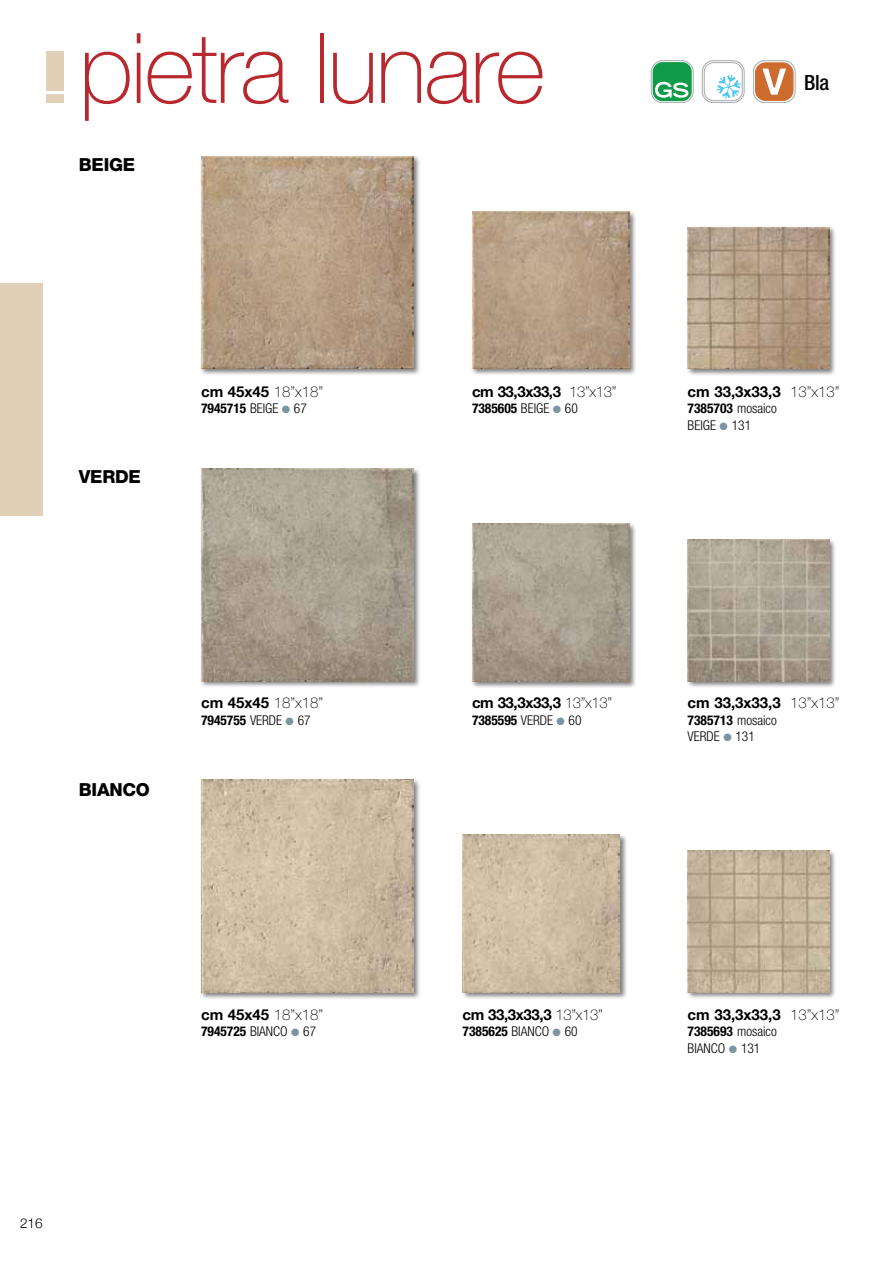
<style>
.page{position:relative;width:893px;height:1263px;background:#fff}
.page>*{position:absolute;margin:0;border:0;box-sizing:border-box;transform-origin:0 0}
.t1{font:100 97.5px "Helvetica Neue";letter-spacing:-.025em;color:#b8292f}
.t2{font:500 condensed 21px "Helvetica Neue";color:#000}
.t3{font:800 18px "Helvetica Neue";letter-spacing:-.015em;color:#000}
.t4{font:700 15px "Helvetica Neue";color:#000}
.t5{font:300 condensed 13.5px/16.5px "Helvetica Neue";color:#000}
.t6{font:700 condensed 13.5px "Helvetica Neue";color:#000}
.t7{font:300 13.5px "Helvetica Neue";color:#000}
.s1{font-weight:100}
.s2{font-weight:300}
.s3{font-weight:700}
</style>
<div class="page">
<div style="left:46px;top:94px;width:17px;height:9px;background:#e1d0b8"></div>
<div style="left:46px;top:51px;width:17px;height:39px;background:#e1d0b8"></div>
<div style="left:0;top:283px;width:43px;height:232px;background:#e1d0b8"></div>
<div style="left:199px;top:155px;width:222px;height:222px;background:#000;opacity:.5"></div>
<img style="left:201px;top:156px;width:213px;height:213px">
<div style="left:470px;top:210px;width:167px;height:166px;background:#000;opacity:.5"></div>
<img style="left:472px;top:212px;width:157px;height:157px">
<div style="left:199px;top:467px;width:222px;height:222px;background:#000;opacity:.5"></div>
<img style="left:201px;top:468px;width:213px;height:213px">
<div style="left:470px;top:522px;width:167px;height:166px;background:#000;opacity:.5"></div>
<img style="left:472px;top:524px;width:157px;height:157px">
<div style="left:199px;top:778px;width:222px;height:222px;background:#000;opacity:.5"></div>
<img style="left:201px;top:780px;width:213px;height:212px">
<div style="left:461px;top:833px;width:166px;height:166px;background:#000;opacity:.5"></div>
<img style="left:463px;top:835px;width:157px;height:157px">
<div style="left:755px;top:63px;width:38px;height:37px;background:#cd6a2d;border-radius:10px"></div>
<div style="left:755px;top:63px;width:38px;height:38px;border:1px solid #cd6a2d;border-radius:10px"></div>
<div style="left:753px;top:60px;width:42px;height:43px;border:1px solid #a7a9ac;border-radius:11px"></div>
<svg style="left:762px;top:68px;width:24px;height:27px"></svg>
<div style="left:653px;top:62px;width:39px;height:39px;background:#0f9b48;border-radius:10px"></div>
<div style="left:651px;top:60px;width:42px;height:43px;border:1px solid #a7a9ac;border-radius:11px"></div>
<svg style="left:655px;top:82px;width:33px;height:16px"></svg>
<svg style="left:717px;top:75px;width:24px;height:24px"></svg>
<div style="left:704px;top:63px;width:38px;height:38px;border:1px solid #a7a9ac;border-radius:9px"></div>
<div style="left:702px;top:60px;width:42px;height:43px;border:1px solid #a7a9ac;border-radius:11px"></div>
<div style="left:686px;top:226px;width:151px;height:150px;background:#000;opacity:.5"></div>
<img style="left:688px;top:227px;width:141px;height:142px">
<div style="left:686px;top:538px;width:151px;height:150px;background:#000;opacity:.5"></div>
<img style="left:688px;top:539px;width:141px;height:142px">
<div style="left:686px;top:849px;width:151px;height:151px;background:#000;opacity:.5"></div>
<img style="left:688px;top:851px;width:141px;height:141px">
<h1 class="t1" style="left:79px;top:14px;width:468px">pietra lunare</h1>
<p class="t3" style="left:79px;top:153px;width:58px">BEIGE</p>
<h2 class="t2" style="left:804px;top:70px;width:27px">Bla</h2>
<p class="t3" style="left:79px;top:466px;width:63px">VERDE</p>
<p class="t4" style="left:201px;top:382px;width:124px">cm 45x45 <span class="s1">18”x18”</span></p>
<p class="t6" style="left:201px;top:400px;width:107px">7945715 <span class="s2">BEIGE 67</span></p>
<p class="t3" style="left:79px;top:779px;width:72px">BIANCO</p>
<p class="t4" style="left:201px;top:694px;width:124px">cm 45x45 <span class="s1">18”x18”</span></p>
<p class="t6" style="left:201px;top:712px;width:111px">7945755 <span class="s2">VERDE 67</span></p>
<p class="t7" style="left:20px;top:1214px;width:24px">216</p>
<p class="t4" style="left:201px;top:1005px;width:124px">cm 45x45 <span class="s1">18”x18”</span></p>
<p class="t5" style="left:201px;top:1023px;width:117px"><span class="s3">7945725</span> BIANCO 67</p>
<p class="t4" style="left:472px;top:382px;width:146px">cm 33,3x33,3 <span class="s1">13”x13”</span></p>
<p class="t6" style="left:472px;top:400px;width:107px">7385605 <span class="s2">BEIGE 60</span></p>
<p class="t4" style="left:688px;top:382px;width:153px">cm 33,3x33,3 <span class="s1">13”x13”</span></p>
<p class="t5" style="left:688px;top:400px;width:91px"><span class="s3">7385703</span> MOSAICO<br>BEIGE 131</p>
<p class="t4" style="left:472px;top:694px;width:142px">cm 33,3x33,3 <span class="s1">13”x13”</span></p>
<p class="t6" style="left:472px;top:712px;width:111px">7385595 <span class="s2">VERDE 60</span></p>
<p class="t4" style="left:688px;top:694px;width:153px">cm 33,3x33,3 <span class="s1">13”x13”</span></p>
<p class="t5" style="left:688px;top:712px;width:91px"><span class="s3">7385713</span> MOSAICO<br>VERDE 131</p>
<p class="t4" style="left:463px;top:1005px;width:142px">cm 33,3x33,3 <span class="s1">13”x13”</span></p>
<p class="t5" style="left:463px;top:1023px;width:117px"><span class="s3">7385625</span> BIANCO 60</p>
<p class="t4" style="left:688px;top:1005px;width:153px">cm 33,3x33,3 <span class="s1">13”x13”</span></p>
<p class="t5" style="left:688px;top:1023px;width:91px"><span class="s3">7385693</span> MOSAICO<br>BIANCO 131</p>
</div>
